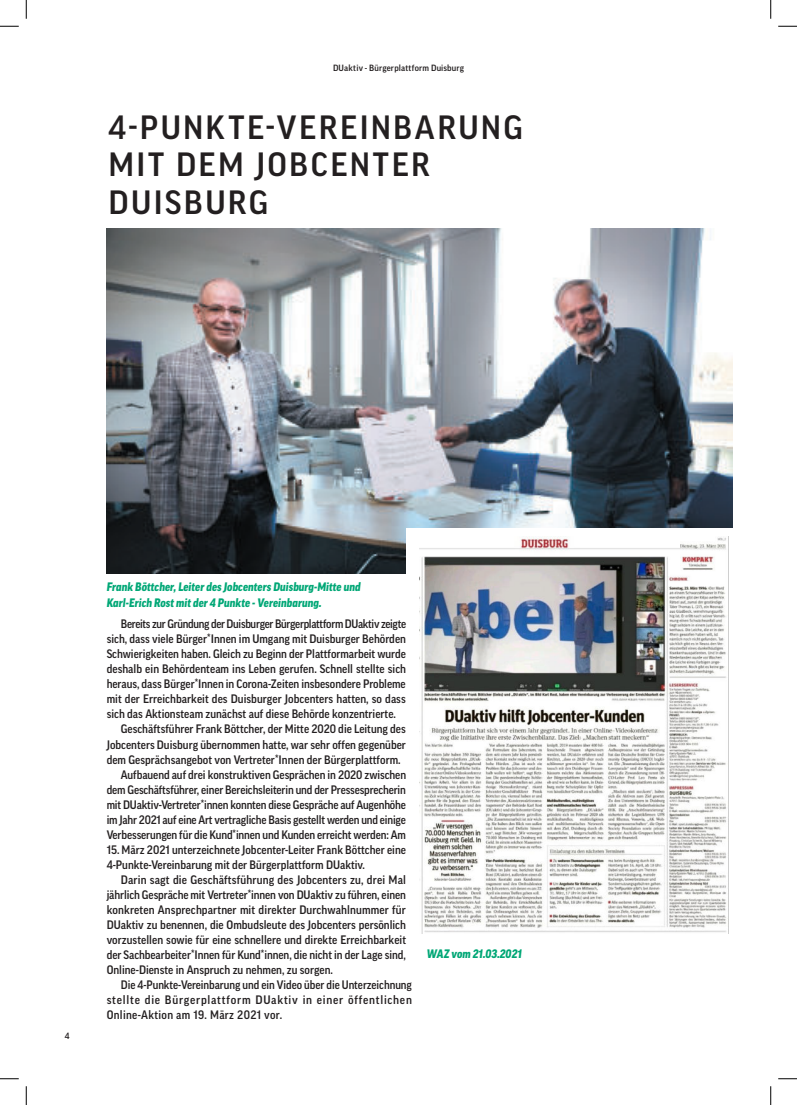
<style>
.page{position:relative;width:797px;height:1105px;background:#fff}
.page>*{position:absolute;margin:0;border:0;box-sizing:border-box;transform-origin:0 0}
.t1{font:500 32.5px/37.5px "Good Pro";letter-spacing:.07em;color:#231f20}
.t2{font:500 11.88px/15px "Good Pro";color:#231f20;scale:.95 1}
.t3{font:500 11.88px/15px "Good Pro";color:#231f20;text-align:justify;scale:.96 1}
.t4{font:500 11.88px "Good Pro";color:#231f20;scale:.94 1}
.t5{font:500 11.88px/15px "Good Pro";color:#231f20;text-align:justify;scale:.93 1}
.t6{font:italic 900 11.88px/16.2px "Good Pro";color:#00a776;scale:.95 1}
.t7{font:500 11.88px "Good Pro";letter-spacing:-.025em;color:#231f20;scale:.93 1}
.t8{font:500 8.75px "Good Pro";letter-spacing:.02em;color:#231f20}
</style>
<div class="page">
<img style="left:107px;top:229px;width:625px;height:345px">
<div style="left:406px;top:529px;width:334px;height:420px;background:#fff"></div>
<img style="left:419px;top:536px;width:308px;height:398px">
<svg style="left:0;top:25px;width:19px;height:2px"></svg>
<svg style="left:778px;top:25px;width:19px;height:2px"></svg>
<svg style="left:0;top:1078px;width:19px;height:1px"></svg>
<svg style="left:778px;top:1078px;width:19px;height:1px"></svg>
<svg style="left:25px;top:0;width:2px;height:19px"></svg>
<svg style="left:25px;top:1086px;width:2px;height:19px"></svg>
<svg style="left:770px;top:0;width:1px;height:19px"></svg>
<svg style="left:770px;top:1086px;width:1px;height:19px"></svg>
<p class="t8" style="left:333px;top:65px;width:132px">DUaktiv - Bürgerplattform Duisburg</p>
<h1 class="t1" style="left:108px;top:109px;width:416px">4-PUNKTE-VEREINBARUNG<br>MIT DEM JOBCENTER<br>DUISBURG</h1>
<p class="t8" style="left:65px;top:1031px;width:6px">4</p>
<p class="t6" style="left:107px;top:579px;width:269px">Frank Böttcher, Leiter des Jobcenters Duisburg-Mitte und<br>Karl-Erich Rost mit der 4 Punkte - Vereinbarung.</p>
<p class="t7" style="left:121px;top:618px;width:308px">Bereits zur Gründung der Duisburger Bürgerplattform DUaktiv zeigte</p>
<p class="t2" style="left:107px;top:632px;width:316px">sich, dass viele Bürger*Innen im Umgang mit Duisburger Behörden</p>
<p class="t2" style="left:107px;top:647px;width:316px">Schwierigkeiten haben. Gleich zu Beginn der Plattformarbeit wurde</p>
<p class="t2" style="left:107px;top:662px;width:317px">deshalb ein Behördenteam ins Leben gerufen. Schnell stellte sich</p>
<p class="t2" style="left:107px;top:677px;width:316px">heraus, dass Bürger*Innen in Corona-Zeiten insbesondere Probleme</p>
<p class="t2" style="left:107px;top:692px;width:316px">mit der Erreichbarkeit des Duisburger Jobcenters hatten, so dass</p>
<p class="t2" style="left:107px;top:707px;width:306px">sich das Aktionsteam zunächst auf diese Behörde konzentrierte.</p>
<p class="t2" style="left:121px;top:722px;width:301px">Geschäftsführer Frank Böttcher, der Mitte 2020 die Leitung des</p>
<p class="t2" style="left:107px;top:737px;width:316px">Jobcenters Duisburg übernommen hatte, war sehr offen gegenüber</p>
<p class="t2" style="left:107px;top:752px;width:311px">dem Gesprächsangebot von Vertreter*Innen der Bürgerplattform.</p>
<p class="t2" style="left:121px;top:767px;width:302px">Aufbauend auf drei konstruktiven Gesprächen in 2020 zwischen</p>
<p class="t4" style="left:107px;top:783px;width:320px">dem Geschäftsführer, einer Bereichsleiterin und der Pressesprecherin</p>
<p class="t4" style="left:107px;top:798px;width:320px">mit DUaktiv-Vertreter*innen konnten diese Gespräche auf Augenhöhe</p>
<p class="t4" style="left:107px;top:813px;width:320px">im Jahr 2021 auf eine Art vertragliche Basis gestellt werden und einige</p>
<p class="t4" style="left:107px;top:828px;width:320px">Verbesserungen für die Kund*innen und Kunden erreicht werden: Am</p>
<p class="t2" style="left:107px;top:842px;width:316px">15. März 2021 unterzeichnete Jobcenter-Leiter Frank Böttcher eine<br>4-Punkte-Vereinbarung mit der Bürgerplattform DUaktiv.</p>
<p class="t3" style="left:107px;top:872px;width:313px;text-indent:14px">Darin sagt die Geschäftsführung des Jobcenters zu, drei Mal jährlich Gespräche mit Vertreter*innen von DUaktiv zu führen, einen konkreten Ansprechpartner mit direkter Durchwahlnummer für DUaktiv zu benennen, die Ombudsleute des Jobcenters persönlich vorzustellen sowie für eine schnellere und direkte Erreichbarkeit der Sachbearbeiter*Innen für Kund*innen, die nicht in der Lage sind, Online-Dienste in Anspruch zu nehmen, zu sorgen.</p>
<p class="t5" style="left:107px;top:977px;width:330px;text-indent:14px">Die 4-Punkte-Vereinbarung und ein Video über die Unterzeichnung stellte die Bürgerplattform DUaktiv in einer öffentlichen Online-Aktion am 19. März 2021 vor.</p>
<p class="t6" style="left:427px;top:947px;width:101px">WAZ vom 21.03.2021</p>
</div>
